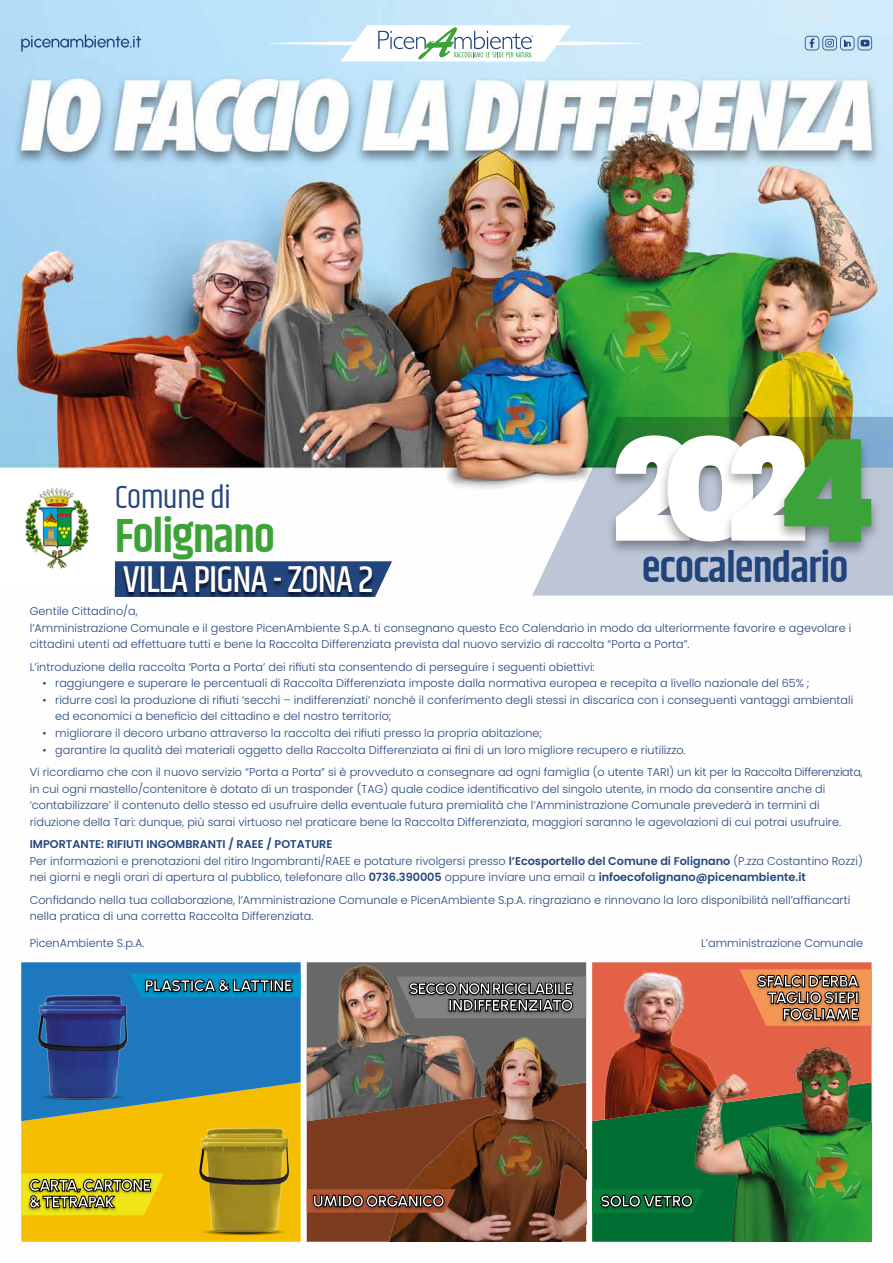
<style>
.page{position:relative;width:893px;height:1263px;background:#fff}
.page>*{position:absolute;margin:0;border:0;box-sizing:border-box;transform-origin:0 0}
.t1{font:600 48px "Khand";letter-spacing:-.025em;color:#3ba338}
.t2{font:600 43.5px "Khand";letter-spacing:-.025em;color:#22447c}
.t3{font:500 37.5px "Khand";letter-spacing:-.025em;color:#fff}
.t4{font:33px "Khand";letter-spacing:-.025em;color:#24467f}
.t5{font:900 16.35px/16.5px "Urbanist";letter-spacing:-.075em;color:#fff;text-align:right}
.t6{font:900 16.35px/16.5px "Urbanist";letter-spacing:-.055em;color:#fff;text-align:right}
.t7{font:900 16.35px/16.5px "Urbanist";letter-spacing:-.095em;color:#fff}
.t8{font:300 11.25px/16.5px "Poppins";color:#24467f}
.s1{font-weight:600}
</style>
<div class="page">
<img style="left:0;top:0;width:893px;height:1242px">
<svg style="left:21px;top:962px;width:280px;height:280px;background:#8c9851"></svg>
<img style="left:28px;top:985px;width:107px;height:140px">
<img style="left:307px;top:962px;width:279px;height:280px">
<img style="left:592px;top:962px;width:280px;height:280px">
<svg style="left:805px;top:36px;width:67px;height:14px"></svg>
<svg style="left:21px;top:35px;width:120px;height:17px;background:#94bbdb"></svg>
<svg style="left:269px;top:25px;width:375px;height:37px"></svg>
<svg style="left:532px;top:417px;width:361px;height:179px;background:#b0bdbb"></svg>
<img style="left:602px;top:428px;width:53px;height:132px">
<img style="left:655px;top:428px;width:63px;height:132px">
<img style="left:718px;top:428px;width:100px;height:132px">
<img style="left:771px;top:432px;width:113px;height:129px">
<svg style="left:615px;top:435px;width:256px;height:107px"></svg>
<svg style="left:115px;top:561px;width:277px;height:36px;background:#466392"></svg>
<div style="left:121px;top:567px;width:254px;height:31px;background:#000;opacity:.75"></div>
<img style="left:0;top:470px;width:115px;height:115px">
<h3 class="t4" style="left:115px;top:478px;width:118px">Comune di</h3>
<h1 class="t1" style="left:115px;top:504px;width:162px">Folignano</h1>
<h3 class="t3" style="left:123px;top:556px;width:252px">VILLA PIGNA - ZONA 2</h3>
<h2 class="t2" style="left:642px;top:539px;width:208px">ecocalendario</h2>
<p class="t8" style="left:30px;top:603px;width:823px">Gentile Cittadino/a,<br>l’Amministrazione Comunale e il gestore PicenAmbiente S.p.A. ti consegnano questo Eco Calendario in modo da ulteriormente favorire e agevolare i cittadini utenti ad effettuare tutti e bene la Raccolta Differenziata prevista dal nuovo servizio di raccolta “Porta a Porta”.</p>
<p class="t8" style="left:30px;top:659px;width:566px">L’introduzione della raccolta ‘Porta a Porta’ dei rifiuti sta consentendo di perseguire i seguenti obiettivi:</p>
<p class="t8" style="left:43px;top:675px;width:768px">• raggiungere e superare le percentuali di Raccolta Differenziata imposte dalla normativa europea e recepita a livello nazionale del 65% ;</p>
<p class="t8" style="left:55px;top:692px;width:799px;text-indent:-13px">• ridurre così la produzione di rifiuti ‘secchi – indifferenziati’ nonché il conferimento degli stessi in discarica con i conseguenti vantaggi ambientali ed economici a beneficio del cittadino e del nostro territorio;</p>
<p class="t8" style="left:43px;top:725px;width:501px">• migliorare il decoro urbano attraverso la raccolta dei rifiuti presso la propria abitazione;</p>
<p class="t8" style="left:30px;top:738px;width:834px;line-height:22.5px;text-indent:13px">• garantire la qualità dei materiali oggetto della Raccolta Differenziata ai fini di un loro migliore recupero e riutilizzo.<br>Vi ricordiamo che con il nuovo servizio “Porta a Porta” si è provveduto a consegnare ad ogni famiglia (o utente TARI) un kit per la Raccolta Differenziata,</p>
<p class="t8" style="left:30px;top:780px;width:813px">in cui ogni mastello/contenitore è dotato di un trasponder (TAG) quale codice identificativo del singolo utente, in modo da consentire anche di ‘contabilizzare’ il contenuto dello stesso ed usufruire della eventuale futura premialità che l’Amministrazione Comunale prevederà in termini di riduzione della Tari: dunque, più sarai virtuoso nel praticare bene la Raccolta Differenziata, maggiori saranno le agevolazioni di cui potrai usufruire.</p>
<p class="t8" style="left:30px;top:836px;width:834px"><span class="s1">IMPORTANTE: RIFIUTI INGOMBRANTI / RAEE / POTATURE<br></span>Per informazioni e prenotazioni del ritiro Ingombranti/RAEE e potature rivolgersi presso <span class="s1">l’Ecosportello del Comune di Folignano</span> (P.zza Costantino Rozzi) nei giorni e negli orari di apertura al pubblico, telefonare allo <span class="s1">0736.390005</span> oppure inviare una email a <span class="s1">infoecofolignano@picenambiente.it</span></p>
<p class="t8" style="left:30px;top:891px;width:822px">Confidando nella tua collaborazione, l’Amministrazione Comunale e PicenAmbiente S.p.A. ringraziano e rinnovano la loro disponibilità nell’affiancarti nella pratica di una corretta Raccolta Differenziata.</p>
<p class="t8" style="left:30px;top:935px;width:116px">PicenAmbiente S.p.A.</p>
<p class="t8" style="left:701px;top:935px;width:163px">L’amministrazione Comunale</p>
<h3 class="t5" style="left:145px;top:977px;width:150px">PLASTICA &amp; LATTINE</h3>
<h3 class="t5" style="left:409px;top:980px;width:166px">SECCO NON RICICLABILE<br>INDIFFERENZIATO</h3>
<h3 class="t6" style="left:757px;top:973px;width:104px">SFALCI D’ERBA<br>TAGLIO SIEPI<br>FOGLIAME</h3>
<h3 class="t7" style="left:29px;top:1177px;width:124px">CARTA, CARTONE &amp; TETRAPAK</h3>
<h3 class="t5" style="left:313px;top:1193px;width:134px">UMIDO ORGANICO</h3>
</div>
